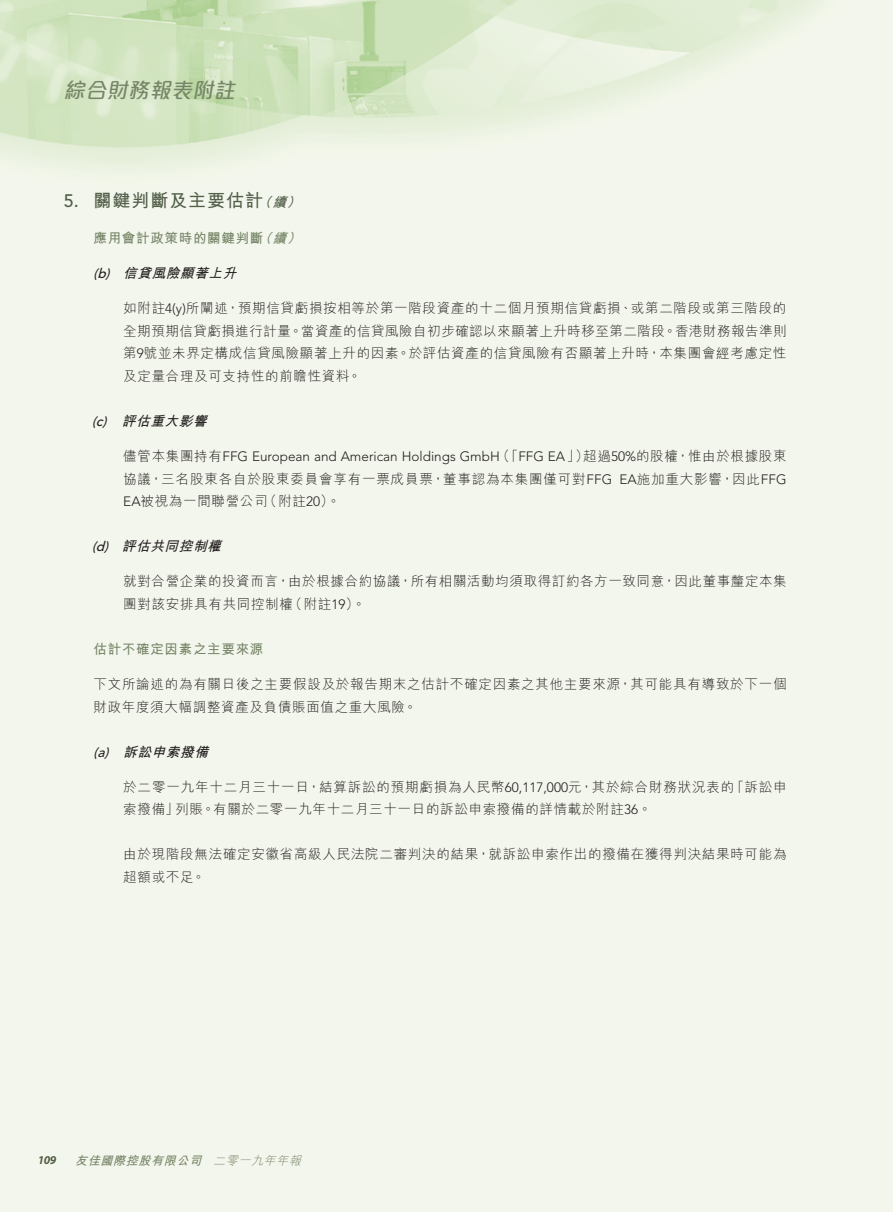
<style>
.page{position:relative;width:893px;height:1212px;background:#fff}
.page>*{position:absolute;margin:0;border:0;box-sizing:border-box;transform-origin:0 0}
.t1{font:italic 500 21px "M Elle HK";color:#768568}
.Heading_1{font:700 18px "M Hei HK";letter-spacing:.055em;color:#525f49}
.Heading_1-2{font:500 18px "Avenir LT Std";color:#525f49}
.Body_Text{font:300 13.5px/22.5px "M Hei HK";letter-spacing:.05em;color:#231f20}
.Body_Text-2{font:300 13.5px "Avenir LT Std";color:#231f20}
.Heading_3{font:italic 700 13.5px "M Hei HK";color:#231f20}
.Heading_2{font:700 13.5px "M Hei HK";letter-spacing:.055em;color:#768568}
.Heading_3-2{font:italic 500 13.5px "Avenir LT Std";color:#231f20}
.Heading_1-3{font:italic 700 13.5px "M Hei HK";color:#525f49}
.Heading_2-2{font:italic 700 13.5px "M Hei HK";color:#768568}
.t2{font:italic 700 12px "M Hei HK";color:#768568}
.t3{font:italic 300 12px "M Hei HK";color:#768568}
.t4{font:italic 700 12px "Myriad Pro";color:#525f49}
.s1{font-family:"Avenir LT Std"}
.s2{font-family:"M Hei HK"}
</style>
<div class="page">
<h1 class="t1" style="left:64px;top:79px;width:177px">綜合財務報表附註</h1>
<p class="Heading_1-2" style="left:64px;top:191px;width:17px">5.</p>
<p class="Heading_1" style="left:94px;top:188px;width:171px">關鍵判斷及主要估計</p>
<p class="Heading_1-3" style="left:258px;top:193px;width:20px">（</p>
<p class="Heading_1-3" style="left:287px;top:193px;width:20px">(</p>
<p class="Heading_1-3" style="left:273px;top:193px;width:20px">續</p>
<p class="Heading_2" style="left:94px;top:228px;width:171px">應用會計政策時的關鍵判斷</p>
<p class="Heading_3" style="left:123px;top:263px;width:119px">信貸風險顯著上升</p>
<p class="Heading_2-2" style="left:258px;top:228px;width:20px">（</p>
<p class="Heading_2-2" style="left:287px;top:228px;width:20px">(</p>
<p class="Heading_2-2" style="left:273px;top:228px;width:20px">續</p>
<p class="Heading_3-2" style="left:94px;top:265px;width:18px">b(</p>
<p class="Heading_3-2" style="left:106px;top:265px;width:10px">)</p>
<p class="Heading_3-2" style="left:92px;top:413px;width:16px">c(</p>
<p class="Heading_3-2" style="left:102px;top:413px;width:10px">)</p>
<p class="Heading_3-2" style="left:92px;top:538px;width:18px">d(</p>
<p class="Heading_3-2" style="left:104px;top:538px;width:10px">)</p>
<p class="Body_Text" style="left:123px;top:297px;width:665px;text-align:justify">如附註 <span class="s1">)y(4</span> 所闡述，預期信貸虧損按相等於第一階段資產的十二個月預期信貸虧損、或第二階段或第三階段的全期預期信貸虧損進行計量。當資產的信貸風險自初步確認以來顯著上升時移至第二階段。香港財務報告準則第<span class="s1">9</span>號並未界定構成信貸風險顯著上升的因素。於評估資產的信貸風險有否顯著上升時，本集團會經考慮定性及定量合理及可支持性的前瞻性資料。</p>
<p class="Heading_3" style="left:122px;top:411px;width:91px">評估重大影響</p>
<p class="Body_Text-2" style="left:496px;top:448px;width:94px"><span class="s2">（「</span>FFG EA<span class="s2">」）</span></p>
<p class="Body_Text" style="left:583px;top:445px;width:205px">超過<span class="s1">50%</span>的股權，惟由於根據股東</p>
<p class="Body_Text-2" style="left:123px;top:448px;width:378px"><span class="s2">儘管本集團持有</span>FFG European and American Holdings GmbH</p>
<p class="Body_Text" style="left:264px;top:467px;width:350px;text-indent:-140px">協議，三名股東各自於股東委員會享有一票成員票，董事認為本集團僅可對<span class="s1">FFG</span>（附註<span class="s1">20</span> 。(</p>
<p class="Body_Text" style="left:123px;top:490px;width:146px"><span class="s1">EA</span>被視為一間聯營公司</p>
<p class="Heading_3" style="left:122px;top:536px;width:105px">評估共同控制權</p>
<p class="Body_Text" style="left:619px;top:467px;width:169px"><span class="s1">EA</span>施加重大影響，因此<span class="s1">FFG</span></p>
<p class="Body_Text" style="left:289px;top:570px;width:499px;text-indent:-166px">就對合營企業的投資而言，由於根據合約協議，所有相關活動均須取得訂約各方一致同意，因此董事釐定本集（附註<span class="s1">19</span> 。(</p>
<p class="Body_Text" style="left:123px;top:592px;width:171px">團對該安排具有共同控制權</p>
<p class="Heading_2" style="left:94px;top:639px;width:171px">估計不確定因素之主要來源</p>
<p class="Body_Text" style="left:94px;top:673px;width:694px">下文所論述的為有關日後之主要假設及於報告期末之估計不確定因素之其他主要來源，其可能具有導致於下一個財政年度須大幅調整資產及負債賬面值之重大風險。</p>
<p class="Heading_3" style="left:123px;top:742px;width:91px">訴訟申索撥備</p>
<p class="Heading_3-2" style="left:94px;top:744px;width:17px">a(</p>
<p class="Heading_3-2" style="left:104px;top:744px;width:10px">)</p>
<p class="Body_Text" style="left:175px;top:775px;width:560px;text-indent:-52px">於二零一九年十二月三十一日，結算訴訟的預期虧損為人民幣<span class="s1">60,117,000</span>元，其於綜合財務狀況表的列賬。有關於二零一九年十二月三十一日的訴訟申索撥備的詳情載於附註<span class="s1">36</span>。</p>
<p class="Body_Text" style="left:731px;top:775px;width:57px">「訴訟申</p>
<p class="Body_Text" style="left:123px;top:798px;width:57px">索撥備」</p>
<p class="Body_Text" style="left:123px;top:843px;width:665px">由於現階段無法確定安徽省高級人民法院二審判決的結果，就訴訟申索作出的撥備在獲得判決結果時可能為超額或不足。</p>
<p class="t4" style="left:38px;top:1152px;width:20px">109</p>
<p class="t2" style="left:75px;top:1151px;width:132px">友佳國際控股有限公司</p>
<p class="t3" style="left:213px;top:1154px;width:92px">二零一九年年報</p>
</div>
